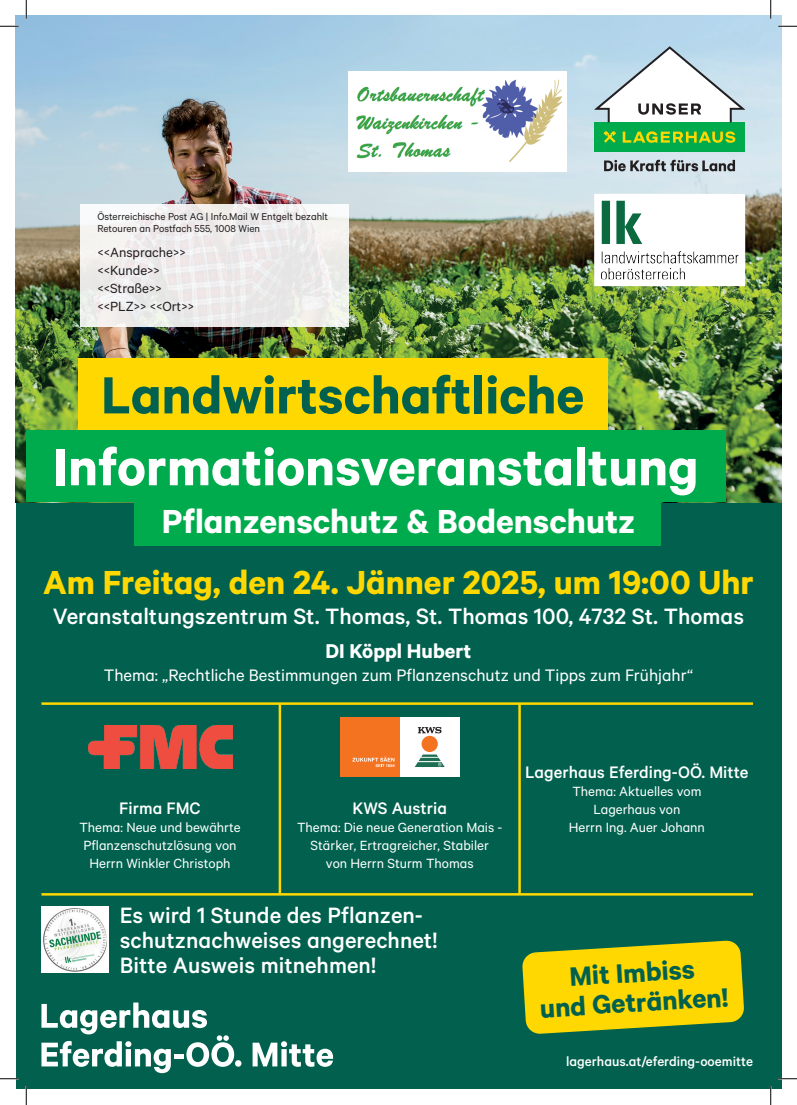
<style>
.page{position:relative;width:797px;height:1105px;background:#fff}
.page>*{position:absolute;margin:0;border:0;box-sizing:border-box;transform-origin:0 0}
.t1{font:58.75px "Calibre LH Headline";color:#fff}
.t2{font:58.75px "Calibre LH Headline";color:#01614e}
.t3{font:37.5px "Calibre LH Headline";color:#ffd801}
.t4{font:37.5px "Calibre LH Headline";color:#fff}
.t5{font:30px/30.1px "Calibre LH Headline";color:#01614e;text-align:center}
.t6{font:500 25px/25px "Calibre LH";color:#fff}
.t7{font:22.5px "Calibre LH Headline";color:#fff}
.t8{font:18.75px "Calibre LH";color:#fff}
.t9{font:500 18.75px "Calibre LH";color:#fff}
.t10{font:15px/18px "Calibre LH";color:#fff;text-align:center}
.t11{font:15px/18px "Calibre LH";color:#231f20}
.t12{font:500 15px "Calibre LH";color:#fff}
.t13{font:11.25px/12.1px "Calibre LH";color:#231f20}
</style>
<div class="page">
<div style="left:16px;top:16px;width:765px;height:1073px;background:#01614e"></div>
<img style="left:16px;top:16px;width:765px;height:486px">
<svg style="left:594px;top:46px;width:151px;height:125px;background:#a3ceb9"></svg>
<div style="left:78px;top:358px;width:529px;height:72px;background:#ffd801"></div>
<div style="left:26px;top:430px;width:699px;height:72px;background:#00ab4d"></div>
<svg style="left:41px;top:1002px;width:193px;height:71px"></svg>
<div style="left:235px;top:1060px;width:6px;height:7px;background:#fff;border-radius:50%"></div>
<svg style="left:252px;top:1041px;width:81px;height:26px"></svg>
<div style="left:134px;top:500px;width:527px;height:45px;background:#00ab4d"></div>
<div style="left:80px;top:204px;width:268px;height:122px;background:linear-gradient(to right,#f0eeee,#edeceb)"></div>
<div style="left:348px;top:71px;width:219px;height:101px;background:#fff"></div>
<img style="left:356px;top:79px;width:206px;height:84px">
<svg style="left:590px;top:190px;width:158px;height:100px;background:#dce4dc"></svg>
<img style="left:41px;top:906px;width:67px;height:67px">
<hr style="left:41px;top:702px;width:712px;height:3px;background:#ffd801">
<hr style="left:41px;top:893px;width:712px;height:2px;background:#ffd801">
<svg style="left:522px;top:940px;width:222px;height:94px;background:#d7c50c"></svg>
<div style="left:400px;top:717px;width:59px;height:60px;background:#fff"></div>
<svg style="left:415px;top:754px;width:29px;height:13px"></svg>
<div style="left:421px;top:736px;width:17px;height:16px;background:#f47321;border-radius:50%"></div>
<svg style="left:418px;top:727px;width:23px;height:6px"></svg>
<div style="left:340px;top:717px;width:60px;height:60px;background:#f47321"></div>
<svg style="left:352px;top:757px;width:42px;height:10px"></svg>
<hr style="left:279px;top:704px;width:2px;height:190px;background:#ffd801">
<hr style="left:518px;top:704px;width:3px;height:190px;background:#ffd801">
<img style="left:88px;top:725px;width:144px;height:43px">
<svg style="left:0;top:25px;width:19px;height:2px"></svg>
<svg style="left:778px;top:25px;width:19px;height:2px"></svg>
<svg style="left:0;top:1078px;width:19px;height:1px"></svg>
<svg style="left:778px;top:1078px;width:19px;height:1px"></svg>
<svg style="left:25px;top:0;width:2px;height:19px"></svg>
<svg style="left:25px;top:1086px;width:2px;height:19px"></svg>
<svg style="left:770px;top:0;width:1px;height:19px"></svg>
<svg style="left:770px;top:1086px;width:1px;height:19px"></svg>
<p class="t13" style="left:97px;top:210px;width:232px">Österreichische Post AG | Info.Mail W Entgelt bezahlt<br>Retouren an Postfach 555, 1008 Wien</p>
<p class="t11" style="left:97px;top:243px;width:98px">&lt;&lt;Ansprache&gt;&gt; &lt;&lt;Kunde&gt;&gt; &lt;&lt;Straße&gt;&gt; &lt;&lt;PLZ&gt;&gt; &lt;&lt;Ort&gt;&gt;</p>
<h1 class="t2" style="left:101px;top:360px;width:484px">Landwirtschaftliche</h1>
<h1 class="t1" style="left:53px;top:432px;width:646px">Informationsveranstaltung</h1>
<h2 class="t4" style="left:162px;top:499px;width:475px">Pflanzenschutz &amp; Bodenschutz</h2>
<h2 class="t3" style="left:43px;top:560px;width:712px">Am Freitag, den 24. Jänner 2025, um 19:00 Uhr</h2>
<h3 class="t6" style="left:53px;top:603px;width:692px">Veranstaltungszentrum St. Thomas, St. Thomas 100, 4732 St. Thomas</h3>
<h3 class="t7" style="left:325px;top:637px;width:147px">DI Köppl Hubert</h3>
<p class="t8" style="left:104px;top:664px;width:591px">Thema: „Rechtliche Bestimmungen zum Pflanzenschutz und Tipps zum Frühjahr“</p>
<p class="t9" style="left:119px;top:797px;width:83px">Firma FMC</p>
<p class="t10" style="left:79px;top:818px;width:163px">Thema: Neue und bewährte<br>Pflanzenschutzlösung von<br>Herrn Winkler Christoph</p>
<p class="t9" style="left:352px;top:797px;width:96px">KWS Austria</p>
<p class="t10" style="left:297px;top:818px;width:207px">Thema: Die neue Generation Mais -<br>Stärker, Ertragreicher, Stabiler<br>von Herrn Sturm Thomas</p>
<h3 class="t6" style="left:120px;top:902px;width:319px">Es wird 1 Stunde des Pflanzen&shy;schutznachweises angerechnet!<br>Bitte Ausweis mitnehmen!</h3>
<p class="t9" style="left:525px;top:761px;width:225px">Lagerhaus Eferding-OÖ. Mitte</p>
<p class="t10" style="left:569px;top:782px;width:138px">Thema: Aktuelles vom<br>Lagerhaus von<br>Herrn Ing. Auer Johann</p>
<h3 class="t5" style="left:536px;top:963px;width:190px;rotate:-4deg">Mit Imbiss<br>und Getränken!</h3>
<p class="t12" style="left:566px;top:1053px;width:188px">lagerhaus.at/eferding-ooemitte</p>
</div>
